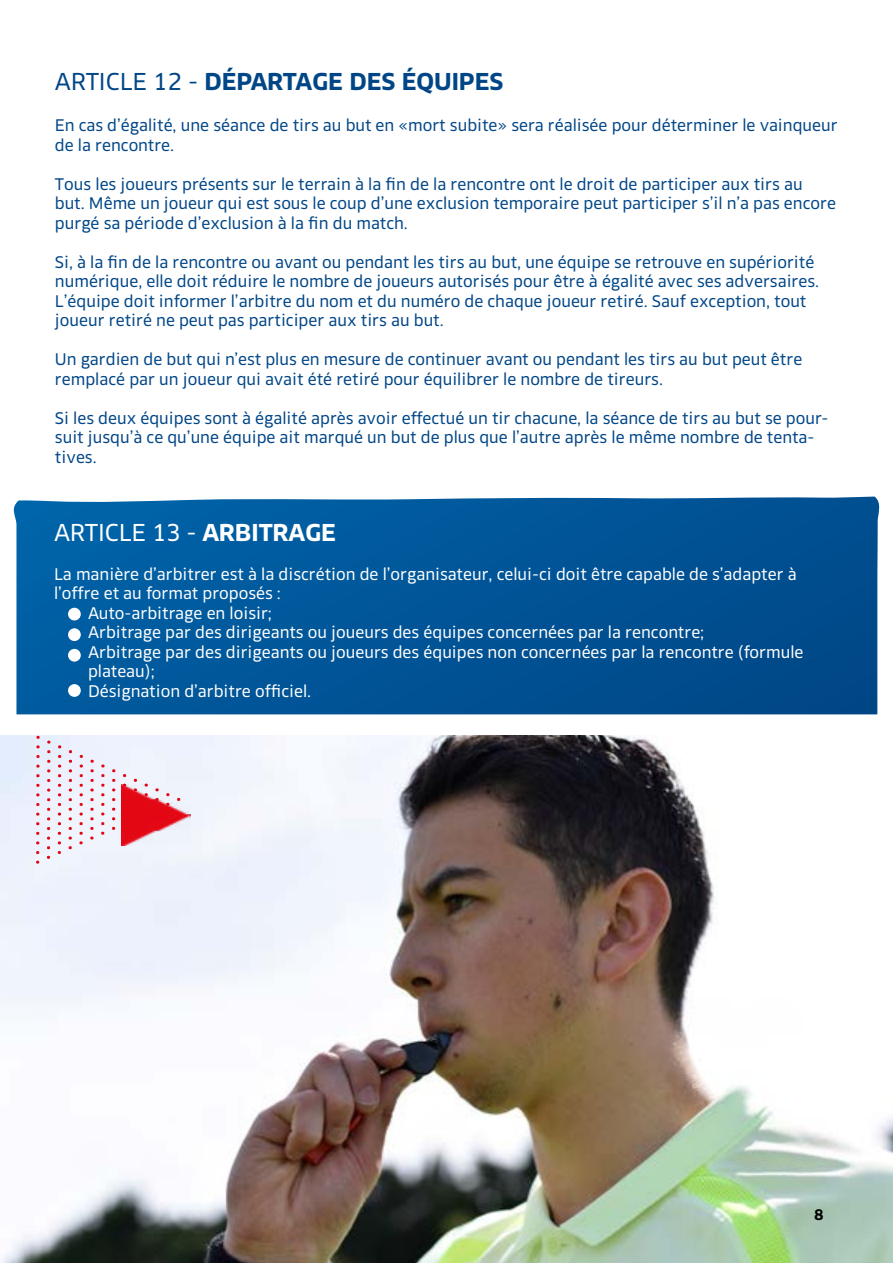
<style>
.page{position:relative;width:893px;height:1263px;background:#fff}
.page>*{position:absolute;margin:0;border:0;box-sizing:border-box;transform-origin:0 0}
.t1{font:24px "FFF Equipe Bold";color:#004687}
.t2{font:24px "FFF Equipe Regular";letter-spacing:-.005em;color:#fff}
.t3{font:16.5px/19.5px "FFF Equipe Regular";color:#004687}
.t4{font:16.5px "FFF Equipe Regular";color:#fff}
.t5{font:15px "FFF Equipe Bold";color:#000}
.s1{font-family:"FFF Equipe Regular"}
.s2{font-family:"FFF Equipe Bold"}
</style>
<div class="page">
<img style="left:0;top:736px;width:893px;height:527px">
<svg style="left:13px;top:496px;width:867px;height:218px;background:#055899"></svg>
<svg style="left:36px;top:860px;width:3px;height:4px"></svg>
<svg style="left:90px;top:836px;width:3px;height:4px"></svg>
<svg style="left:101px;top:831px;width:3px;height:4px"></svg>
<svg style="left:69px;top:836px;width:3px;height:4px"></svg>
<svg style="left:47px;top:836px;width:3px;height:4px"></svg>
<svg style="left:101px;top:812px;width:3px;height:4px"></svg>
<svg style="left:112px;top:807px;width:3px;height:4px"></svg>
<svg style="left:80px;top:812px;width:3px;height:4px"></svg>
<svg style="left:90px;top:807px;width:4px;height:4px"></svg>
<svg style="left:58px;top:812px;width:3px;height:4px"></svg>
<svg style="left:90px;top:798px;width:4px;height:3px"></svg>
<svg style="left:112px;top:788px;width:3px;height:4px"></svg>
<svg style="left:36px;top:812px;width:3px;height:4px"></svg>
<svg style="left:91px;top:788px;width:3px;height:4px"></svg>
<svg style="left:101px;top:783px;width:3px;height:4px"></svg>
<svg style="left:69px;top:788px;width:3px;height:4px"></svg>
<svg style="left:47px;top:788px;width:3px;height:4px"></svg>
<svg style="left:101px;top:764px;width:3px;height:4px"></svg>
<svg style="left:80px;top:764px;width:3px;height:4px"></svg>
<svg style="left:91px;top:759px;width:3px;height:4px"></svg>
<svg style="left:58px;top:764px;width:3px;height:4px"></svg>
<svg style="left:36px;top:764px;width:3px;height:4px"></svg>
<svg style="left:36px;top:745px;width:4px;height:3px"></svg>
<svg style="left:47px;top:740px;width:3px;height:4px"></svg>
<img style="left:121px;top:784px;width:69px;height:61px">
<div style="left:68px;top:608px;width:13px;height:12px;background:#fff;border-radius:50%"></div>
<div style="left:68px;top:628px;width:13px;height:13px;background:#fff;border-radius:50%"></div>
<div style="left:68px;top:649px;width:13px;height:13px;background:#fff;border-radius:50%"></div>
<div style="left:68px;top:684px;width:13px;height:13px;background:#fff;border-radius:50%"></div>
<h1 class="t1" style="left:55px;top:67px;width:450px"><span class="s1">ARTICLE 12 -</span> DÉPARTAGE DES ÉQUIPES</h1>
<p class="t3" style="left:55px;top:115px;width:784px">En cas d’égalité, une séance de tirs au but en «mort subite» sera réalisée pour déterminer le vainqueur de la rencontre.</p>
<p class="t3" style="left:55px;top:174px;width:782px">Tous les joueurs présents sur le terrain à la fin de la rencontre ont le droit de participer aux tirs au but. Même un joueur qui est sous le coup d’une exclusion temporaire peut participer s’il n’a pas encore purgé sa période d’exclusion à la fin du match.</p>
<p class="t3" style="left:55px;top:252px;width:766px">Si, à la fin de la rencontre ou avant ou pendant les tirs au but, une équipe se retrouve en supériorité numérique, elle doit réduire le nombre de joueurs autorisés pour être à égalité avec ses adversaires.<br>L’équipe doit informer l’arbitre du nom et du numéro de chaque joueur retiré. Sauf exception, tout joueur retiré ne peut pas participer aux tirs au but.</p>
<p class="t3" style="left:55px;top:349px;width:749px">Un gardien de but qui n’est plus en mesure de continuer avant ou pendant les tirs au but peut être remplacé par un joueur qui avait été retiré pour équilibrer le nombre de tireurs.</p>
<p class="t3" style="left:55px;top:408px;width:775px">Si les deux équipes sont à égalité après avoir effectué un tir chacune, la séance de tirs au but se pour&shy;suit jusqu’à ce qu’une équipe ait marqué un but de plus que l’autre après le même nombre de tenta&shy;tives.</p>
<h1 class="t2" style="left:54px;top:518px;width:283px">ARTICLE 13 - <span class="s2">ARBITRAGE</span></h1>
<p class="t4" style="left:54px;top:564px;width:744px">La manière d’arbitrer est à la discrétion de l’organisateur, celui-ci doit être capable de s’adapter à</p>
<p class="t4" style="left:54px;top:584px;width:228px">l’offre et au format proposés :</p>
<p class="t4" style="left:88px;top:603px;width:185px">Auto-arbitrage en loisir;</p>
<p class="t4" style="left:88px;top:623px;width:618px">Arbitrage par des dirigeants ou joueurs des équipes concernées par la rencontre;</p>
<p class="t4" style="left:88px;top:642px;width:717px">Arbitrage par des dirigeants ou joueurs des équipes non concernées par la rencontre (formule</p>
<p class="t4" style="left:88px;top:662px;width:68px">plateau);</p>
<p class="t4" style="left:88px;top:681px;width:225px">Désignation d’arbitre officiel.</p>
<p class="t5" style="left:814px;top:1206px;width:11px">8</p>
</div>
